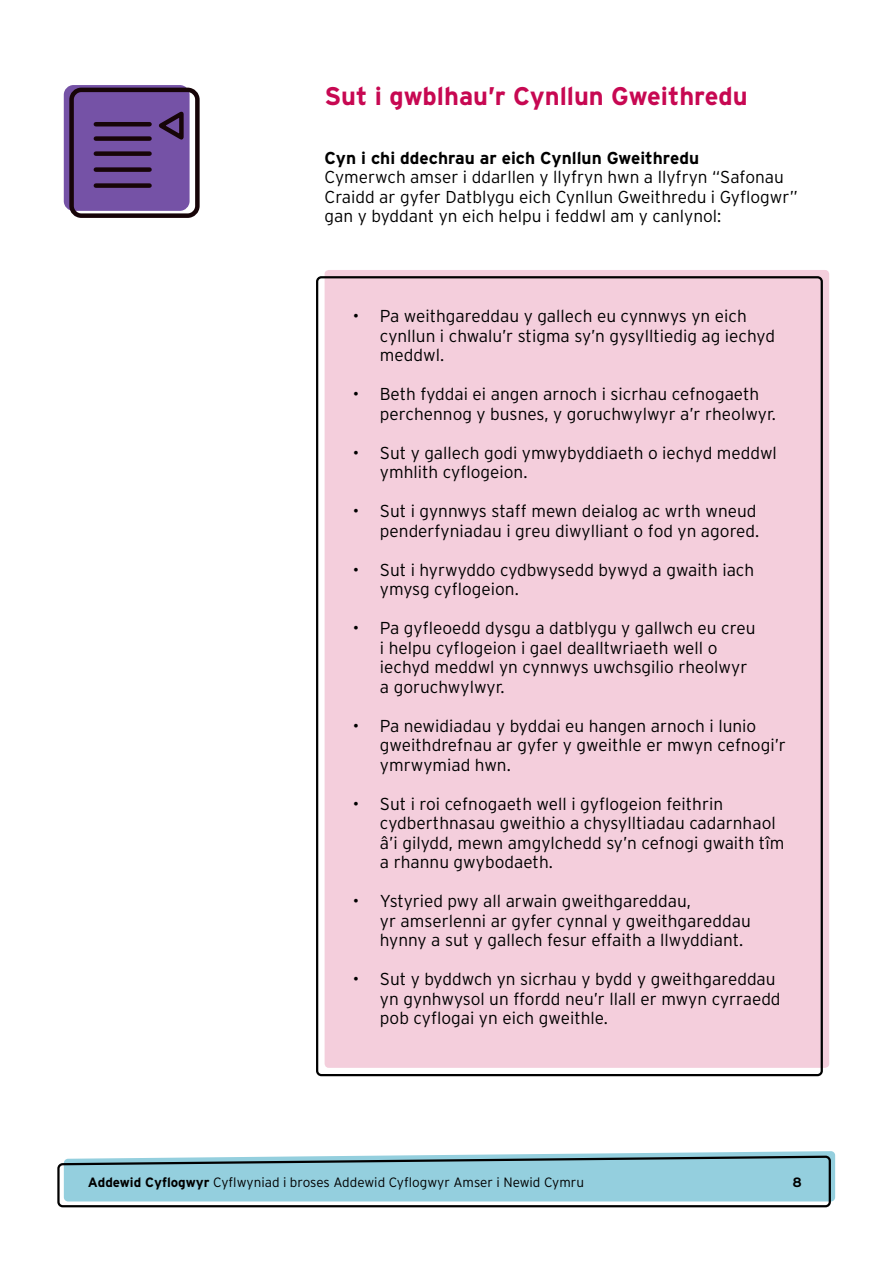
<style>
.page{position:relative;width:893px;height:1263px;background:#fff}
.page>*{position:absolute;margin:0;border:0;box-sizing:border-box;transform-origin:0 0}
.t1{font:700 25.5px "Interstate";color:#c70852}
.t2{font:300 17.25px/19.5px "Interstate";color:#000}
.t3{font:700 17.25px "Interstate";color:#000}
.t4{font:300 13.5px "Interstate";color:#000}
.t5{font:700 13.5px "Interstate";color:#000}
.s1{font-weight:700}
</style>
<div class="page">
<svg style="left:57px;top:1151px;width:778px;height:57px;background:#97c5d0"></svg>
<div style="left:325px;top:270px;width:504px;height:798px;background:#f4cedc;border-radius:4px"></div>
<div style="left:64px;top:85px;width:126px;height:126px;background:#7552a6;border-radius:10px"></div>
<svg style="left:67px;top:85px;width:133px;height:133px"></svg>
<h1 class="t1" style="left:325px;top:82px;width:425px">Sut i gwblhau’r Cynllun Gweithredu</h1>
<p class="t3" style="left:325px;top:148px;width:376px">Cyn i chi ddechrau ar eich Cynllun Gweithredu</p>
<p class="t2" style="left:325px;top:167px;width:475px">Cymerwch amser i ddarllen y llyfryn hwn a llyfryn “Safonau<br>Craidd ar gyfer Datblygu eich Cynllun Gweithredu i Gyflogwr” gan y byddant yn eich helpu i feddwl am y canlynol:</p>
<p class="t2" style="left:380px;top:306px;width:397px;text-indent:-27px">• Pa weithgareddau y gallech eu cynnwys yn eich cynllun i chwalu’r stigma sy’n gysylltiedig ag iechyd meddwl.</p>
<p class="t2" style="left:380px;top:384px;width:398px;text-indent:-27px">• Beth fyddai ei angen arnoch i sicrhau cefnogaeth perchennog y busnes, y goruchwylwyr a’r rheolwyr.</p>
<p class="t2" style="left:380px;top:442px;width:399px;text-indent:-27px">• Sut y gallech godi ymwybyddiaeth o iechyd meddwl ymhlith cyflogeion.</p>
<p class="t2" style="left:353px;top:501px;width:408px;text-align:right">• Sut i gynnwys staff mewn deialog ac wrth wneud penderfyniadau i greu diwylliant o fod yn agored.</p>
<p class="t2" style="left:380px;top:559px;width:376px;text-indent:-27px">• Sut i hyrwyddo cydbwysedd bywyd a gwaith iach ymysg cyflogeion.</p>
<p class="t2" style="left:380px;top:618px;width:377px;text-indent:-27px">• Pa gyfleoedd dysgu a datblygu y gallwch eu creu i helpu cyflogeion i gael dealltwriaeth well o iechyd meddwl yn cynnwys uwchsgilio rheolwyr a goruchwylwyr.</p>
<p class="t2" style="left:380px;top:715px;width:407px;text-indent:-27px">• Pa newidiadau y byddai eu hangen arnoch i lunio gweithdrefnau ar gyfer y gweithle er mwyn cefnogi’r ymrwymiad hwn.</p>
<p class="t2" style="left:380px;top:793px;width:406px;text-indent:-27px">• Sut i roi cefnogaeth well i gyflogeion feithrin cydberthnasau gweithio a chysylltiadau cadarnhaol â’i gilydd, mewn amgylchedd sy’n cefnogi gwaith tîm a rhannu gwybodaeth.</p>
<p class="t2" style="left:380px;top:891px;width:372px;text-indent:-27px">• Ystyried pwy all arwain gweithgareddau,<br>yr amserlenni ar gyfer cynnal y gweithgareddau hynny a sut y gallech fesur effaith a llwyddiant.</p>
<p class="t2" style="left:380px;top:969px;width:402px;text-indent:-27px">• Sut y byddwch yn sicrhau y bydd y gweithgareddau yn gynhwysol un ffordd neu’r llall er mwyn cyrraedd pob cyflogai yn eich gweithle.</p>
<p class="t4" style="left:88px;top:1174px;width:498px"><span class="s1">Addewid Cyflogwyr</span> Cyflwyniad i broses Addewid Cyflogwyr Amser i Newid Cymru</p>
<p class="t5" style="left:792px;top:1175px;width:11px">8</p>
</div>
